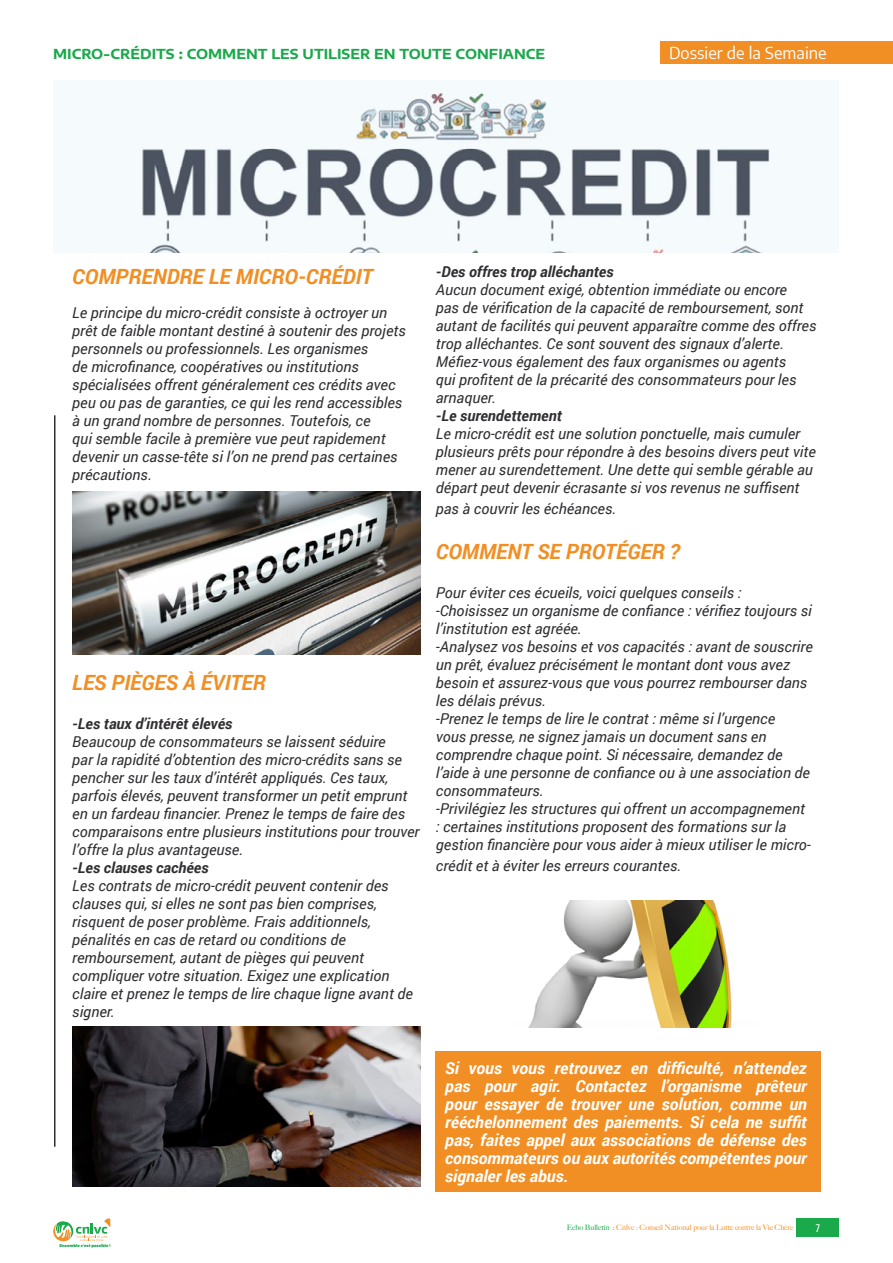
<style>
.page{position:relative;width:893px;height:1263px;background:#fff}
.page>*{position:absolute;margin:0;border:0;box-sizing:border-box;transform-origin:0 0}
.t1{font:italic 700 21px "Roboto";color:#f18f24}
.t2{font:italic 700 16.5px/18px "Roboto";color:#fff;text-align:justify}
.t3{font:16.5px "Encode Sans";color:#fff}
.t4{font:italic 15px/18px "Roboto";color:#312f32}
.t5{font:italic 700 15px "Roboto";color:#312f32}
.t6{font:700 13.5px "Encode Sans Expanded";color:#1aa94b}
.t7{font:500 10.5px "Encode Sans Compressed";color:#fff}
.t8{font:500 7.5px "Big Caslon";color:#f18f24}
.t9{font:900 3.9px "Montserrat";color:#1aa94b}
.s1{color:#1aa94b}
</style>
<div class="page">
<div style="left:797px;top:1218px;width:42px;height:19px;background:#1aa94b"></div>
<svg style="left:53px;top:1218px;width:57px;height:24px"></svg>
<div style="left:660px;top:42px;width:233px;height:22px;background:#f18f24"></div>
<img style="left:57px;top:85px;width:718px;height:167px">
<hr style="left:54px;top:415px;width:2px;height:732px;background:#312f32">
<img style="left:72px;top:492px;width:348px;height:163px">
<img style="left:529px;top:900px;width:203px;height:127px">
<img style="left:72px;top:1026px;width:348px;height:161px">
<div style="left:436px;top:1051px;width:385px;height:141px;background:#f18f24"></div>
<p class="t6" style="left:53px;top:44px;width:493px">MICRO-CRÉDITS : COMMENT LES UTILISER EN TOUTE CONFIANCE</p>
<p class="t3" style="left:669px;top:41px;width:159px">Dossier de la Semaine</p>
<h1 class="t1" style="left:72px;top:261px;width:302px">COMPRENDRE LE MICRO-CRÉDIT</h1>
<p class="t4" style="left:72px;top:303px;width:335px">Le principe du micro-crédit consiste à octroyer un prêt de faible montant destiné à soutenir des projets personnels ou professionnels. Les organismes<br>de microfinance, coopératives ou institutions spécialisées offrent généralement ces crédits avec peu ou pas de garanties, ce qui les rend accessibles à un grand nombre de personnes. Toutefois, ce<br>qui semble facile à première vue peut rapidement devenir un casse-tête si l’on ne prend pas certaines précautions.</p>
<h1 class="t1" style="left:72px;top:668px;width:195px">LES PIÈGES À ÉVITER</h1>
<p class="t5" style="left:72px;top:713px;width:162px">-Les taux d’intérêt élevés</p>
<p class="t4" style="left:72px;top:732px;width:349px">Beaucoup de consommateurs se laissent séduire<br>par la rapidité d’obtention des micro-crédits sans se pencher sur les taux d’intérêt appliqués. Ces taux, parfois élevés, peuvent transformer un petit emprunt en un fardeau financier. Prenez le temps de faire des comparaisons entre plusieurs institutions pour trouver l’offre la plus avantageuse.</p>
<p class="t5" style="left:72px;top:857px;width:138px">-Les clauses cachées</p>
<p class="t4" style="left:72px;top:876px;width:342px">Les contrats de micro-crédit peuvent contenir des clauses qui, si elles ne sont pas bien comprises, risquent de poser problème. Frais additionnels, pénalités en cas de retard ou conditions de remboursement, autant de pièges qui peuvent compliquer votre situation. Exigez une explication claire et prenez le temps de lire chaque ligne avant de signer.</p>
<p class="t5" style="left:436px;top:261px;width:179px">-Des offres trop alléchantes</p>
<p class="t4" style="left:436px;top:280px;width:382px">Aucun document exigé, obtention immédiate ou encore<br>pas de vérification de la capacité de remboursement, sont autant de facilités qui peuvent apparaître comme des offres trop alléchantes. Ce sont souvent des signaux d’alerte.<br>Méfiez-vous également des faux organismes ou agents<br>qui profitent de la précarité des consommateurs pour les arnaquer.</p>
<p class="t5" style="left:436px;top:405px;width:127px">-Le surendettement</p>
<p class="t4" style="left:436px;top:424px;width:382px">Le micro-crédit est une solution ponctuelle, mais cumuler plusieurs prêts pour répondre à des besoins divers peut vite mener au surendettement. Une dette qui semble gérable au départ peut devenir écrasante si vos revenus ne suffisent</p>
<p class="t4" style="left:436px;top:499px;width:182px">pas à couvrir les échéances.</p>
<h1 class="t1" style="left:436px;top:537px;width:245px">COMMENT SE PROTÉGER ?</h1>
<p class="t4" style="left:436px;top:583px;width:379px">Pour éviter ces écueils, voici quelques conseils : -Choisissez un organisme de confiance : vérifiez toujours si l’institution est agréée.<br>-Analysez vos besoins et vos capacités : avant de souscrire un prêt, évaluez précisément le montant dont vous avez besoin et assurez-vous que vous pourrez rembourser dans les délais prévus.<br>-Prenez le temps de lire le contrat : même si l’urgence<br>vous presse, ne signez jamais un document sans en comprendre chaque point. Si nécessaire, demandez de l’aide à une personne de confiance ou à une association de consommateurs.<br>-Privilégiez les structures qui offrent un accompagnement<br>: certaines institutions proposent des formations sur la gestion financière pour vous aider à mieux utiliser le micro-</p>
<p class="t4" style="left:436px;top:856px;width:247px">crédit et à éviter les erreurs courantes.</p>
<p class="t9" style="left:60px;top:1243px;width:53px">Ensemble c’est possible !</p>
<p class="t2" style="left:445px;top:1058px;width:363px">Si vous vous retrouvez en difficulté, n’attendez pas pour agir. Contactez l’organisme prêteur pour essayer de trouver une solution, comme un rééchelonnement des paiements. Si cela ne suffit pas, faites appel aux associations de défense des consommateurs ou aux autorités compétentes pour signaler les abus.</p>
<p class="t8" style="left:567px;top:1221px;width:228px"><span class="s1">Echo Bulletin :</span> Cnlvc : Conseil National pour la Lutte contre la Vie Chère</p>
<p class="t7" style="left:816px;top:1221px;width:6px">7</p>
</div>
